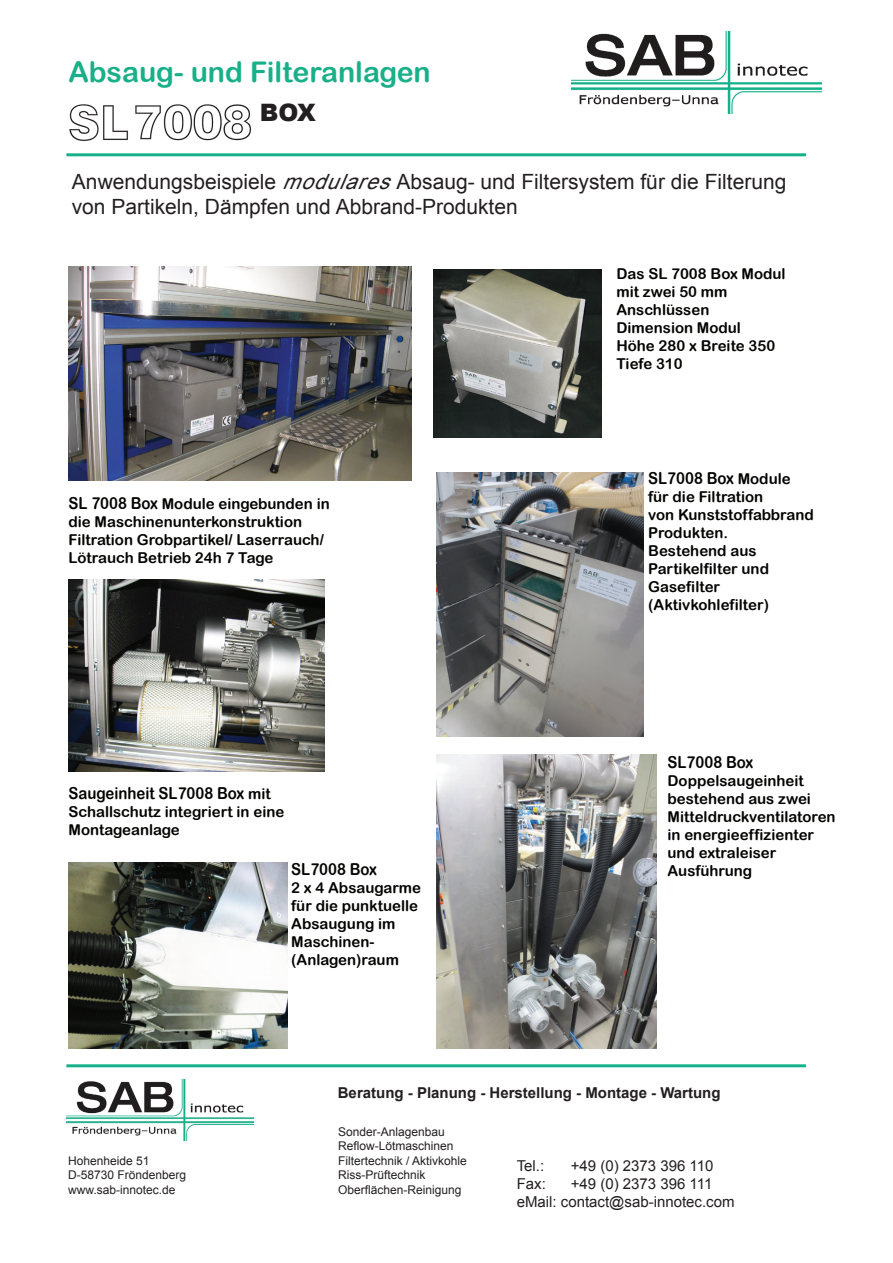
<style>
.page{position:relative;width:893px;height:1263px;background:#fff}
.page>*{position:absolute;margin:0;border:0;box-sizing:border-box;transform-origin:0 0}
.t1{font:28.5px "Arial Rounded MT Bold";color:#19b089}
.t2{font:900 24px "Arial";color:#231f20}
.t3{font:21px/25.2px "Arial";color:#231f20}
.t4{font:16.5px "Arial Rounded MT Bold";color:#040503;scale:.91 1}
.t5{font:15px/18px "Arial Rounded MT Bold";color:#040503}
.t6{font:15px/18px "Arial";color:#231f20}
.t7{font:700 15px "Arial";color:#231f20}
.t8{font:12px/14.4px "Arial";color:#231f20}
.s1{font-style:italic}
.s2{font-size:16.5px}
.s3{font-size:15px}
</style>
<div class="page">
<hr style="left:66px;top:153px;width:740px;height:3px;background:#16b18a">
<img style="left:571px;top:31px;width:250px;height:82px">
<img style="left:66px;top:1079px;width:188px;height:61px">
<hr style="left:66px;top:1064px;width:740px;height:3px;background:#16b18a">
<img style="left:69px;top:104px;width:182px;height:37px">
<img style="left:436px;top:472px;width:207px;height:265px">
<img style="left:69px;top:267px;width:343px;height:214px">
<img style="left:69px;top:580px;width:255px;height:192px">
<img style="left:434px;top:269px;width:167px;height:168px">
<img style="left:69px;top:863px;width:218px;height:185px">
<img style="left:436px;top:755px;width:220px;height:293px">
<h1 class="t1" style="left:68px;top:55px;width:364px">Absaug- und Filteranlagen</h1>
<h2 class="t2" style="left:260px;top:95px;width:58px">BOX</h2>
<h3 class="t3" style="left:72px;top:169px;width:716px">Anwendungsbeispiele <span class="s1">modulares</span>Absaug- und Filtersystem für die Filterung von Partikeln, Dämpfen und Abbrand-Produkten</h3>
<p class="t5" style="left:69px;top:494px;width:263px"><span class="s2">SL 7008 Box</span> Module eingebunden in die Maschinenunterkonstruktion Filtration Grobpartikel/ Laserrauch/ Lötrauch Betrieb 24h 7 Tage</p>
<p class="t4" style="left:69px;top:783px;width:224px">Saugeinheit SL7008 Box <span class="s3">mit</span></p>
<p class="t5" style="left:69px;top:802px;width:217px">Schallschutz integriert in eine<br>Montageanlage</p>
<p class="t5" style="left:616px;top:264px;width:171px">Das SL 7008 Box Modul mit zwei 50 mm<br>Anschlüssen<br>Dimension Modul<br>Höhe 280 x Breite 350<br>Tiefe 310</p>
<p class="t4" style="left:648px;top:468px;width:158px">SL7008 Box <span class="s3">Module</span></p>
<p class="t5" style="left:648px;top:487px;width:167px">für die Filtration<br>von Kunststoffabbrand<br>Produkten.<br>Bestehend aus<br>Partikelfilter und<br>Gasefilter (Aktivkohlefilter)</p>
<p class="t4" style="left:667px;top:752px;width:96px">SL7008 Box</p>
<p class="t5" style="left:667px;top:771px;width:170px">Doppelsaugeinheit bestehend aus zwei<br>Mitteldruckventilatoren in energieeffizienter und extraleiser</p>
<p class="t4" style="left:291px;top:859px;width:96px">SL7008 Box</p>
<p class="t5" style="left:667px;top:861px;width:86px">Ausführung</p>
<p class="t5" style="left:291px;top:878px;width:131px">2 x 4 Absaugarme für die punktuelle<br>Absaugung im<br>Maschinen-(Anlagen)raum</p>
<p class="t8" style="left:68px;top:1154px;width:120px">Hohenheide 51<br>D-58730 Fröndenberg www.sab-innotec.de</p>
<p class="t7" style="left:338px;top:1083px;width:384px">Beratung - Planung - Herstellung - Montage - Wartung</p>
<p class="t8" style="left:338px;top:1125px;width:130px">Sonder-Anlagenbau<br>Reflow-Lötmaschinen<br>Filtertechnik / Aktivkohle<br>Riss-Prüftechnik<br>Oberflächen-Reinigung</p>
<p class="t6" style="left:517px;top:1157px;width:29px">Tel.:</p>
<p class="t6" style="left:571px;top:1157px;width:144px">+49 (0) 2373 396 110</p>
<p class="t6" style="left:517px;top:1175px;width:31px">Fax:</p>
<p class="t6" style="left:517px;top:1175px;width:219px;text-indent:54px">+49 (0) 2373 396 111 eMail: contact@sab-innotec.com</p>
</div>
